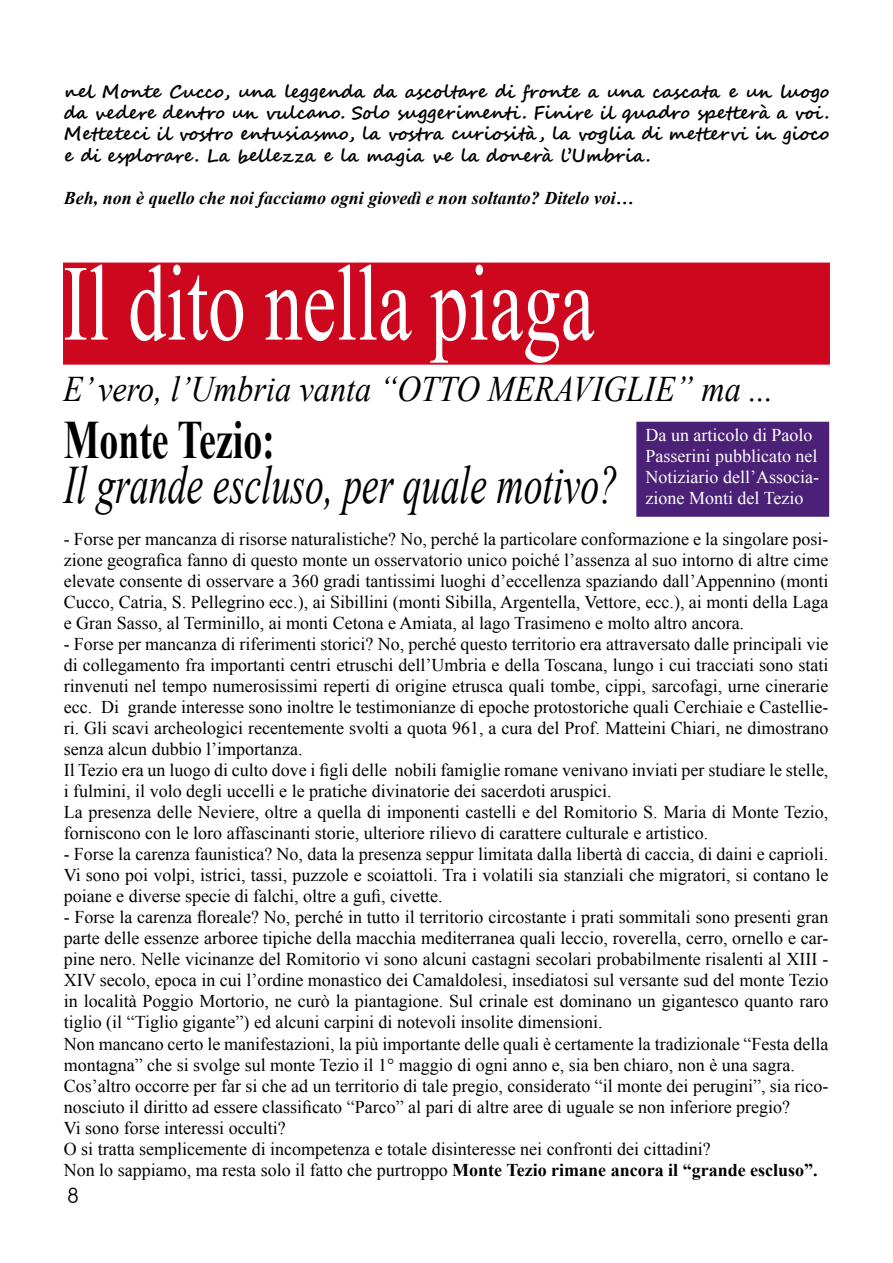
<style>
.page{position:relative;width:893px;height:1263px;background:#fff}
.page>*{position:absolute;margin:0;border:0;box-sizing:border-box;transform-origin:0 0}
.t1{font:108px "Times New Roman";color:#fff;scale:.7 1}
.t2{font:italic 54px "Times New Roman";color:#000;scale:.7 1}
.t3{font:700 54px "Times New Roman";color:#000;scale:.7 1}
.t4{font:italic 36px "Times New Roman";color:#000;scale:.9 1}
.t5{font:21px "Avant Garde IT Cby BT";color:#000}
.t6{font:18px/21px "Times New Roman";color:#000;text-align:justify}
.t7{font:700 18px/21px "Segoe Script";color:#000;text-align:justify}
.t8{font:18px/21px "Times New Roman";color:#fff}
.t9{font:italic 700 18px "Times New Roman";color:#000}
.s1{font-weight:700}
</style>
<div class="page">
<div style="left:63px;top:263px;width:767px;height:102px;background:#cd071e;border:2px solid #cd071e"></div>
<div style="left:636px;top:422px;width:193px;height:95px;background:#4b2177;border:2px solid #4b2177"></div>
<p class="t7" style="left:64px;top:82px;width:767px">nel Monte Cucco, una leggenda da ascoltare di fronte a una cascata e un luogo da vedere dentro un vulcano. Solo suggerimenti. Finire il quadro spetterà a voi.<br>Metteteci il vostro entusiasmo, la vostra curiosità, la voglia di mettervi in gioco e di esplorare. La bellezza e la magia ve la donerà l’Umbria.</p>
<p class="t9" style="left:64px;top:185px;width:572px">Beh, non è quello che noi facciamo ogni giovedì e non soltanto? Ditelo voi…</p>
<h1 class="t1" style="left:63px;top:231px;width:760px">Il dito nella piaga</h1>
<h3 class="t4" style="left:63px;top:364px;width:791px">E’ vero, l’Umbria vanta “OTTO MERAVIGLIE” ma ...</h3>
<p class="t8" style="left:646px;top:424px;width:175px">Da un articolo di Paolo<br>Passerini pubblicato nel<br>Notiziario dell’Associa&shy;zione Monti del Tezio</p>
<h2 class="t3" style="left:64px;top:403px;width:303px">Monte Tezio:</h2>
<h2 class="t2" style="left:64px;top:448px;width:793px">Il grande escluso, per quale motivo?</h2>
<p class="t6" style="left:64px;top:528px;width:766px">- Forse per mancanza di risorse naturalistiche? No, perché la particolare conformazione e la singolare posi&shy;zione geografica fanno di questo monte un osservatorio unico poiché l’assenza al suo intorno di altre cime elevate consente di osservare a 360 gradi tantissimi luoghi d’eccellenza spaziando dall’Appennino (monti Cucco, Catria, S. Pellegrino ecc.), ai Sibillini (monti Sibilla, Argentella, Vettore, ecc.), ai monti della Laga e Gran Sasso, al Terminillo, ai monti Cetona e Amiata, al lago Trasimeno e molto altro ancora.</p>
<p class="t6" style="left:64px;top:633px;width:766px;text-align:left">- Forse per mancanza di riferimenti storici? No, perché questo territorio era attraversato dalle principali vie di collegamento fra importanti centri etruschi dell’Umbria e della Toscana, lungo i cui tracciati sono stati rinvenuti nel tempo numerosissimi reperti di origine etrusca quali tombe, cippi, sarcofagi, urne cinerarie ecc. Di grande interesse sono inoltre le testimonianze di epoche protostoriche quali Cerchiaie e Castellie&shy;ri. Gli scavi archeologici recentemente svolti a quota 961, a cura del Prof. Matteini Chiari, ne dimostrano senza alcun dubbio l’importanza.<br>Il Tezio era un luogo di culto dove i figli delle nobili famiglie romane venivano inviati per studiare le stelle, i fulmini, il volo degli uccelli e le pratiche divinatorie dei sacerdoti aruspici.<br>La presenza delle Neviere, oltre a quella di imponenti castelli e del Romitorio S. Maria di Monte Tezio, forniscono con le loro affascinanti storie, ulteriore rilievo di carattere culturale e artistico.</p>
<p class="t6" style="left:64px;top:844px;width:766px">- Forse la carenza faunistica? No, data la presenza seppur limitata dalla libertà di caccia, di daini e caprioli.<br>Vi sono poi volpi, istrici, tassi, puzzole e scoiattoli. Tra i volatili sia stanziali che migratori, si contano le poiane e diverse specie di falchi, oltre a gufi, civette.</p>
<p class="t6" style="left:64px;top:907px;width:766px;text-align:left">- Forse la carenza floreale? No, perché in tutto il territorio circostante i prati sommitali sono presenti gran parte delle essenze arboree tipiche della macchia mediterranea quali leccio, roverella, cerro, ornello e car&shy;pine nero. Nelle vicinanze del Romitorio vi sono alcuni castagni secolari probabilmente risalenti al XIII - XIV secolo, epoca in cui l’ordine monastico dei Camaldolesi, insediatosi sul versante sud del monte Tezio in località Poggio Mortorio, ne curò la piantagione. Sul crinale est dominano un gigantesco quanto raro tiglio (il “Tiglio gigante”) ed alcuni carpini di notevoli insolite dimensioni.<br>Non mancano certo le manifestazioni, la più importante delle quali è certamente la tradizionale “Festa della montagna” che si svolge sul monte Tezio il 1° maggio di ogni anno e, sia ben chiaro, non è una sagra.<br>Cos’altro occorre per far si che ad un territorio di tale pregio, considerato “il monte dei perugini”, sia rico&shy;nosciuto il diritto ad essere classificato “Parco” al pari di altre aree di uguale se non inferiore pregio?<br>Vi sono forse interessi occulti?<br>O si tratta semplicemente di incompetenza e totale disinteresse nei confronti dei cittadini?<br>Non lo sappiamo, ma resta solo il fatto che purtroppo <span class="s1">Monte Tezio rimane ancora il “grande escluso”.</span></p>
<p class="t5" style="left:67px;top:1183px;width:13px">8</p>
</div>
